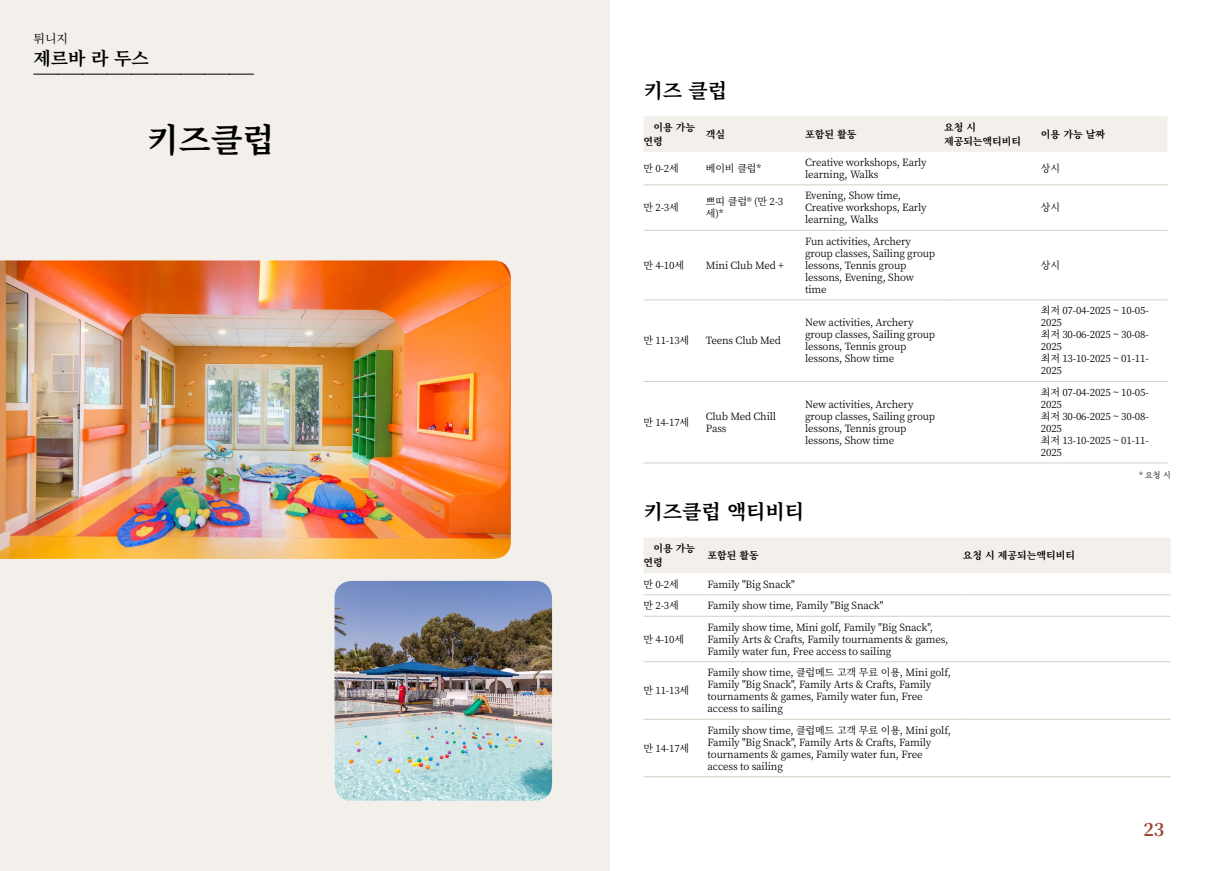
<style>
.page{position:relative;width:1219px;height:871px;background:#fff}
.page>*{position:absolute;margin:0;border:0;box-sizing:border-box;transform-origin:0 0}
.t1{font:700 33px "Noto Serif KR";color:#000}
.t2{font:700 20px "Noto Serif KR";color:#000}
.t3{font:700 18px "Noto Serif KR";color:#000}
.t4{font:700 18px "Noto Serif KR";color:#9d432c}
.t5{font:12px "Noto Serif KR";color:#000}
.t6{font:10px/12px "Noto Serif KR";letter-spacing:-.015em;color:#000}
.t7{font:700 10px/14px "Noto Serif KR";color:#000}
.t8{font:8px "Noto Serif KR";color:#000}
</style>
<div class="page">
<div style="left:0;top:0;width:609px;height:870px;background:#f3f0ec"></div>
<img style="left:0;top:260px;width:511px;height:298px">
<img style="left:334px;top:580px;width:218px;height:220px">
<svg style="left:34px;top:74px;width:220px;height:1px"></svg>
<div style="left:644px;top:116px;width:523px;height:36px;background:#f3f0ec"></div>
<hr style="left:643px;top:184px;width:63px;height:1px;background:#d7cdc1">
<hr style="left:706px;top:184px;width:99px;height:1px;background:#d7cdc1">
<hr style="left:805px;top:184px;width:139px;height:1px;background:#d7cdc1">
<hr style="left:944px;top:184px;width:97px;height:1px;background:#d7cdc1">
<hr style="left:1041px;top:184px;width:126px;height:1px;background:#d7cdc1">
<hr style="left:643px;top:230px;width:63px;height:1px;background:#d7cdc1">
<hr style="left:706px;top:230px;width:99px;height:1px;background:#d7cdc1">
<hr style="left:805px;top:230px;width:139px;height:1px;background:#d7cdc1">
<hr style="left:944px;top:230px;width:97px;height:1px;background:#d7cdc1">
<hr style="left:1041px;top:230px;width:126px;height:1px;background:#d7cdc1">
<hr style="left:643px;top:299px;width:63px;height:1px;background:#d7cdc1">
<hr style="left:706px;top:299px;width:99px;height:1px;background:#d7cdc1">
<hr style="left:805px;top:299px;width:139px;height:1px;background:#d7cdc1">
<hr style="left:944px;top:299px;width:97px;height:1px;background:#d7cdc1">
<hr style="left:1041px;top:299px;width:126px;height:1px;background:#d7cdc1">
<hr style="left:643px;top:381px;width:63px;height:1px;background:#d7cdc1">
<hr style="left:706px;top:381px;width:99px;height:1px;background:#d7cdc1">
<hr style="left:805px;top:381px;width:139px;height:1px;background:#d7cdc1">
<hr style="left:944px;top:381px;width:97px;height:1px;background:#d7cdc1">
<hr style="left:1041px;top:381px;width:126px;height:1px;background:#d7cdc1">
<hr style="left:643px;top:462px;width:63px;height:1px;background:#d7cdc1">
<hr style="left:706px;top:462px;width:99px;height:1px;background:#d7cdc1">
<hr style="left:805px;top:462px;width:139px;height:1px;background:#d7cdc1">
<hr style="left:944px;top:462px;width:97px;height:1px;background:#d7cdc1">
<hr style="left:1041px;top:462px;width:126px;height:1px;background:#d7cdc1">
<div style="left:644px;top:538px;width:527px;height:35px;background:#f3f0ec"></div>
<hr style="left:643px;top:594px;width:65px;height:1px;background:#d7cdc1">
<hr style="left:708px;top:594px;width:255px;height:1px;background:#d7cdc1">
<hr style="left:963px;top:594px;width:208px;height:1px;background:#d7cdc1">
<hr style="left:643px;top:615px;width:65px;height:1px;background:#d7cdc1">
<hr style="left:708px;top:615px;width:255px;height:1px;background:#d7cdc1">
<hr style="left:963px;top:615px;width:208px;height:1px;background:#d7cdc1">
<hr style="left:643px;top:661px;width:65px;height:1px;background:#d7cdc1">
<hr style="left:708px;top:661px;width:255px;height:1px;background:#d7cdc1">
<hr style="left:963px;top:661px;width:208px;height:1px;background:#d7cdc1">
<hr style="left:643px;top:718px;width:65px;height:1px;background:#d7cdc1">
<hr style="left:708px;top:718px;width:255px;height:1px;background:#d7cdc1">
<hr style="left:963px;top:718px;width:208px;height:1px;background:#d7cdc1">
<hr style="left:643px;top:776px;width:65px;height:1px;background:#d7cdc1">
<hr style="left:708px;top:776px;width:255px;height:1px;background:#d7cdc1">
<hr style="left:963px;top:776px;width:208px;height:1px;background:#d7cdc1">
<p class="t5" style="left:33px;top:32px;width:36px">튀니지</p>
<h3 class="t3" style="left:33px;top:48px;width:117px">제르바 라 두스</h3>
<h1 class="t1" style="left:147px;top:121px;width:129px">키즈클럽</h1>
<h2 class="t2" style="left:643px;top:79px;width:85px">키즈 클럽</h2>
<p class="t7" style="left:643px;top:120px;width:53px;text-indent:10px">이용 가능 연령</p>
<p class="t7" style="left:706px;top:127px;width:21px">객실</p>
<p class="t7" style="left:805px;top:127px;width:53px">포함된 활동</p>
<p class="t7" style="left:944px;top:120px;width:79px">요청 시 제공되는액티비티</p>
<p class="t7" style="left:1041px;top:127px;width:66px">이용 가능 날짜</p>
<p class="t6" style="left:643px;top:162px;width:37px">만 0-2세</p>
<p class="t6" style="left:706px;top:162px;width:57px">베이비 클럽*</p>
<p class="t6" style="left:805px;top:156px;width:123px">Creative workshops, Early learning, Walks</p>
<p class="t6" style="left:1041px;top:162px;width:21px">상시</p>
<p class="t6" style="left:643px;top:202px;width:37px">만 2-3세</p>
<p class="t6" style="left:706px;top:196px;width:79px">쁘띠 클럽® (만 2-3 세)*</p>
<p class="t6" style="left:805px;top:190px;width:123px">Evening, Show time,<br>Creative workshops, Early learning, Walks</p>
<p class="t6" style="left:1041px;top:202px;width:21px">상시</p>
<p class="t6" style="left:643px;top:259px;width:42px">만 4-10세</p>
<p class="t6" style="left:706px;top:259px;width:80px">Mini Club Med +</p>
<p class="t6" style="left:805px;top:235px;width:132px">Fun activities, Archery group classes, Sailing group lessons, Tennis group lessons, Evening, Show time</p>
<p class="t6" style="left:1041px;top:259px;width:21px">상시</p>
<p class="t6" style="left:643px;top:335px;width:47px">만 11-13세</p>
<p class="t6" style="left:706px;top:335px;width:77px">Teens Club Med</p>
<p class="t6" style="left:643px;top:416px;width:47px">만 14-17세</p>
<p class="t6" style="left:706px;top:410px;width:72px">Club Med Chill<br>Pass</p>
<p class="t6" style="left:805px;top:317px;width:132px">New activities, Archery group classes, Sailing group lessons, Tennis group lessons, Show time</p>
<p class="t6" style="left:805px;top:398px;width:132px">New activities, Archery group classes, Sailing group lessons, Tennis group lessons, Show time</p>
<p class="t6" style="left:1041px;top:305px;width:109px">최저 07-04-2025 ~ 10-05-<br>2025<br>최저 30-06-2025 ~ 30-08-<br>2025<br>최저 13-10-2025 ~ 01-11-<br>2025</p>
<p class="t6" style="left:1041px;top:386px;width:109px">최저 07-04-2025 ~ 10-05-<br>2025<br>최저 30-06-2025 ~ 30-08-<br>2025<br>최저 13-10-2025 ~ 01-11-<br>2025</p>
<p class="t8" style="left:1139px;top:470px;width:33px">* 요청 시</p>
<h2 class="t2" style="left:643px;top:500px;width:162px">키즈클럽 액티비티</h2>
<p class="t7" style="left:643px;top:541px;width:53px;text-indent:10px">이용 가능 연령</p>
<p class="t7" style="left:708px;top:548px;width:53px">포함된 활동</p>
<p class="t7" style="left:963px;top:548px;width:114px">요청 시 제공되는액티비티</p>
<p class="t6" style="left:643px;top:578px;width:37px">만 0-2세</p>
<p class="t6" style="left:708px;top:578px;width:89px">Family "Big Snack"</p>
<p class="t6" style="left:643px;top:599px;width:37px">만 2-3세</p>
<p class="t6" style="left:708px;top:599px;width:177px">Family show time, Family "Big Snack"</p>
<p class="t6" style="left:643px;top:633px;width:42px">만 4-10세</p>
<p class="t6" style="left:708px;top:621px;width:242px">Family show time, Mini golf, Family "Big Snack",<br>Family Arts &amp; Crafts, Family tournaments &amp; games,<br>Family water fun, Free access to sailing</p>
<p class="t6" style="left:643px;top:684px;width:47px">만 11-13세</p>
<p class="t6" style="left:708px;top:666px;width:245px">Family show time, 클럽메드 고객 무료 이용, Mini golf, Family "Big Snack", Family Arts &amp; Crafts, Family tournaments &amp; games, Family water fun, Free access to sailing</p>
<p class="t6" style="left:643px;top:742px;width:47px">만 14-17세</p>
<p class="t6" style="left:708px;top:724px;width:245px">Family show time, 클럽메드 고객 무료 이용, Mini golf, Family "Big Snack", Family Arts &amp; Crafts, Family tournaments &amp; games, Family water fun, Free access to sailing</p>
<h3 class="t4" style="left:1143px;top:818px;width:23px">23</h3>
</div>
